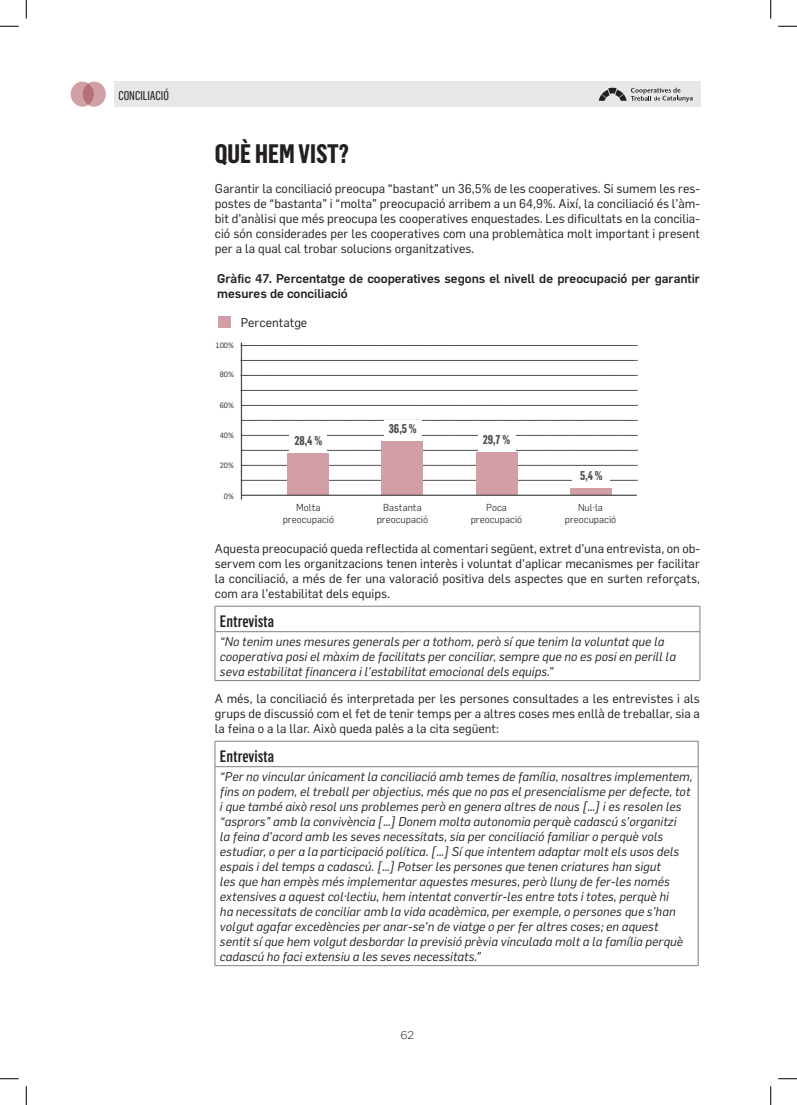
<style>
.page{position:relative;width:797px;height:1105px;background:#fff}
.page>*{position:absolute;margin:0;border:0;box-sizing:border-box;transform-origin:0 0}
.t1{font:700 26.25px "Flama Condensed";color:#231f20}
.t2{font:500 16.25px "Flama Condensed";color:#231f20}
.t3{font:italic 12.5px/15px "Flama";color:#231f20}
.t4{font:12.5px/15px "Flama";color:#231f20;text-align:justify}
.t5{font:500 12.5px/15px "Flama";color:#231f20}
.t6{font:700 12.5px "Flama Condensed";color:#4b4c4d}
.t7{font:12.5px "Flama Condensed Basic";color:#231f20}
.t8{font:300 11.25px "Gotham";color:#231f20}
.t9{font:300 10px/12px "Flama";color:#231f20;text-align:center}
.t10{font:7.5px "Flama";color:#231f20}
</style>
<div class="page">
<div style="left:114px;top:82px;width:586px;height:25px;background:#e6e7e9"></div>
<svg style="left:598px;top:88px;width:94px;height:14px"></svg>
<svg style="left:71px;top:82px;width:35px;height:25px"></svg>
<svg style="left:82px;top:83px;width:12px;height:22px"></svg>
<svg style="left:242px;top:480px;width:395px;height:1px"></svg>
<svg style="left:242px;top:450px;width:395px;height:1px"></svg>
<svg style="left:242px;top:420px;width:395px;height:1px"></svg>
<svg style="left:242px;top:390px;width:395px;height:1px"></svg>
<svg style="left:242px;top:360px;width:395px;height:1px"></svg>
<svg style="left:242px;top:465px;width:395px;height:1px"></svg>
<svg style="left:242px;top:435px;width:395px;height:1px"></svg>
<svg style="left:242px;top:405px;width:395px;height:1px"></svg>
<svg style="left:242px;top:375px;width:395px;height:1px"></svg>
<svg style="left:242px;top:345px;width:395px;height:1px"></svg>
<hr style="left:241px;top:342px;width:1px;height:157px;background:#4b4c4d">
<div style="left:287px;top:453px;width:42px;height:42px;background:#d19fa5"></div>
<div style="left:290px;top:433px;width:37px;height:19px;background:#fff"></div>
<div style="left:381px;top:441px;width:42px;height:54px;background:#d19fa5"></div>
<div style="left:384px;top:421px;width:37px;height:18px;background:#fff"></div>
<div style="left:475px;top:452px;width:42px;height:43px;background:#d19fa5"></div>
<div style="left:478px;top:433px;width:37px;height:18px;background:#fff"></div>
<div style="left:569px;top:488px;width:42px;height:7px;background:#d19fa5"></div>
<div style="left:573px;top:468px;width:37px;height:19px;background:#fff"></div>
<hr style="left:241px;top:495px;width:395px;height:1px;background:#4b4c4d">
<div style="left:219px;top:317px;width:12px;height:11px;background:#d19fa5"></div>
<hr style="left:215px;top:606px;width:485px;height:1px;background:#808080">
<svg style="left:215px;top:606px;width:1px;height:25px"></svg>
<svg style="left:699px;top:606px;width:1px;height:25px"></svg>
<hr style="left:215px;top:631px;width:485px;height:1px;background:#808080">
<hr style="left:215px;top:632px;width:1px;height:48px;background:#808080">
<hr style="left:699px;top:632px;width:1px;height:48px;background:#808080">
<hr style="left:215px;top:680px;width:485px;height:1px;background:#808080">
<hr style="left:215px;top:741px;width:483px;height:1px;background:#808080">
<svg style="left:215px;top:741px;width:1px;height:25px"></svg>
<svg style="left:698px;top:741px;width:1px;height:26px"></svg>
<hr style="left:215px;top:766px;width:483px;height:1px;background:#808080">
<hr style="left:215px;top:767px;width:1px;height:198px;background:#808080">
<hr style="left:698px;top:767px;width:1px;height:198px;background:#808080">
<hr style="left:215px;top:965px;width:483px;height:1px;background:#808080">
<svg style="left:0;top:25px;width:19px;height:2px"></svg>
<svg style="left:778px;top:25px;width:19px;height:2px"></svg>
<svg style="left:0;top:1078px;width:19px;height:1px"></svg>
<svg style="left:778px;top:1078px;width:19px;height:1px"></svg>
<svg style="left:25px;top:0;width:2px;height:19px"></svg>
<svg style="left:25px;top:1086px;width:2px;height:19px"></svg>
<svg style="left:770px;top:0;width:1px;height:19px"></svg>
<svg style="left:770px;top:1086px;width:1px;height:19px"></svg>
<p class="t7" style="left:118px;top:88px;width:52px">CONCILIACIÓ</p>
<h1 class="t1" style="left:215px;top:137px;width:136px">QUÈ HEM VIST?</h1>
<p class="t4" style="left:215px;top:180px;width:486px">Garantir la conciliació preocupa “bastant” un 36,5% de les cooperatives. Si sumem les res&shy;postes de “bastanta” i “molta” preocupació arribem a un 64,9%. Així, la conciliació és l’àm&shy;bit d’anàlisi que més preocupa les cooperatives enquestades. Les dificultats en la concilia&shy;ció són considerades per les cooperatives com una problemàtica molt important i present per a la qual cal trobar solucions organitzatives.</p>
<p class="t5" style="left:217px;top:270px;width:484px">Gràfic 47. Percentatge de cooperatives segons el nivell de preocupació per garantir mesures de conciliació</p>
<p class="t10" style="left:215px;top:341px;width:20px">100%</p>
<p class="t10" style="left:220px;top:370px;width:16px">80%</p>
<p class="t10" style="left:220px;top:401px;width:16px">60%</p>
<p class="t10" style="left:220px;top:431px;width:16px">40%</p>
<p class="t10" style="left:220px;top:460px;width:16px">20%</p>
<p class="t10" style="left:224px;top:491px;width:12px">0%</p>
<p class="t4" style="left:241px;top:315px;width:68px">Percentatge</p>
<p class="t6" style="left:294px;top:432px;width:29px">28,4 %</p>
<p class="t9" style="left:283px;top:501px;width:53px">Molta preocupació</p>
<p class="t6" style="left:389px;top:420px;width:29px">36,5 %</p>
<p class="t9" style="left:377px;top:501px;width:53px">Bastanta preocupació</p>
<p class="t6" style="left:483px;top:432px;width:29px">29,7 %</p>
<p class="t9" style="left:471px;top:501px;width:53px">Poca preocupació</p>
<p class="t6" style="left:580px;top:467px;width:24px">5,4 %</p>
<p class="t9" style="left:565px;top:501px;width:53px">Nul·la preocupació</p>
<p class="t4" style="left:215px;top:540px;width:486px">Aquesta preocupació queda reflectida al comentari següent, extret d’una entrevista, on ob&shy;servem com les organitzacions tenen interès i voluntat d’aplicar mecanismes per facilitar la conciliació, a més de fer una valoració positiva dels aspectes que en surten reforçats, com ara l’estabilitat dels equips.</p>
<h2 class="t2" style="left:220px;top:611px;width:56px">Entrevista</h2>
<p class="t3" style="left:220px;top:633px;width:457px">“No tenim unes mesures generals per a tothom, però sí que tenim la voluntat que la cooperativa posi el màxim de facilitats per conciliar, sempre que no es posi en perill la seva estabilitat financera i l’estabilitat emocional dels equips.”</p>
<p class="t4" style="left:215px;top:690px;width:486px">A més, la conciliació és interpretada per les persones consultades a les entrevistes i als grups de discussió com el fet de tenir temps per a altres coses mes enllà de treballar, sia a la feina o a la llar. Això queda palès a la cita següent:</p>
<h2 class="t2" style="left:220px;top:746px;width:56px">Entrevista</h2>
<p class="t3" style="left:220px;top:768px;width:474px">“Per no vincular únicament la conciliació amb temes de família, nosaltres implementem, fins on podem, el treball per objectius, més que no pas el presencialisme per defecte, tot i que també això resol uns problemes però en genera altres de nous […] i es resolen les “asprors” amb la convivència […] Donem molta autonomia perquè cadascú s’organitzi<br>la feina d’acord amb les seves necessitats, sia per conciliació familiar o perquè vols estudiar, o per a la participació política. […] Sí que intentem adaptar molt els usos dels espais i del temps a cadascú. […] Potser les persones que tenen criatures han sigut<br>les que han empès més implementar aquestes mesures, però lluny de fer-les només extensives a aquest col·lectiu, hem intentat convertir-les entre tots i totes, perquè hi<br>ha necessitats de conciliar amb la vida acadèmica, per exemple, o persones que s’han volgut agafar excedències per anar-se’n de viatge o per fer altres coses; en aquest<br>sentit sí que hem volgut desbordar la previsió prèvia vinculada molt a la família perquè cadascú ho faci extensiu a les seves necessitats.”</p>
<p class="t8" style="left:400px;top:1028px;width:15px">62</p>
</div>
